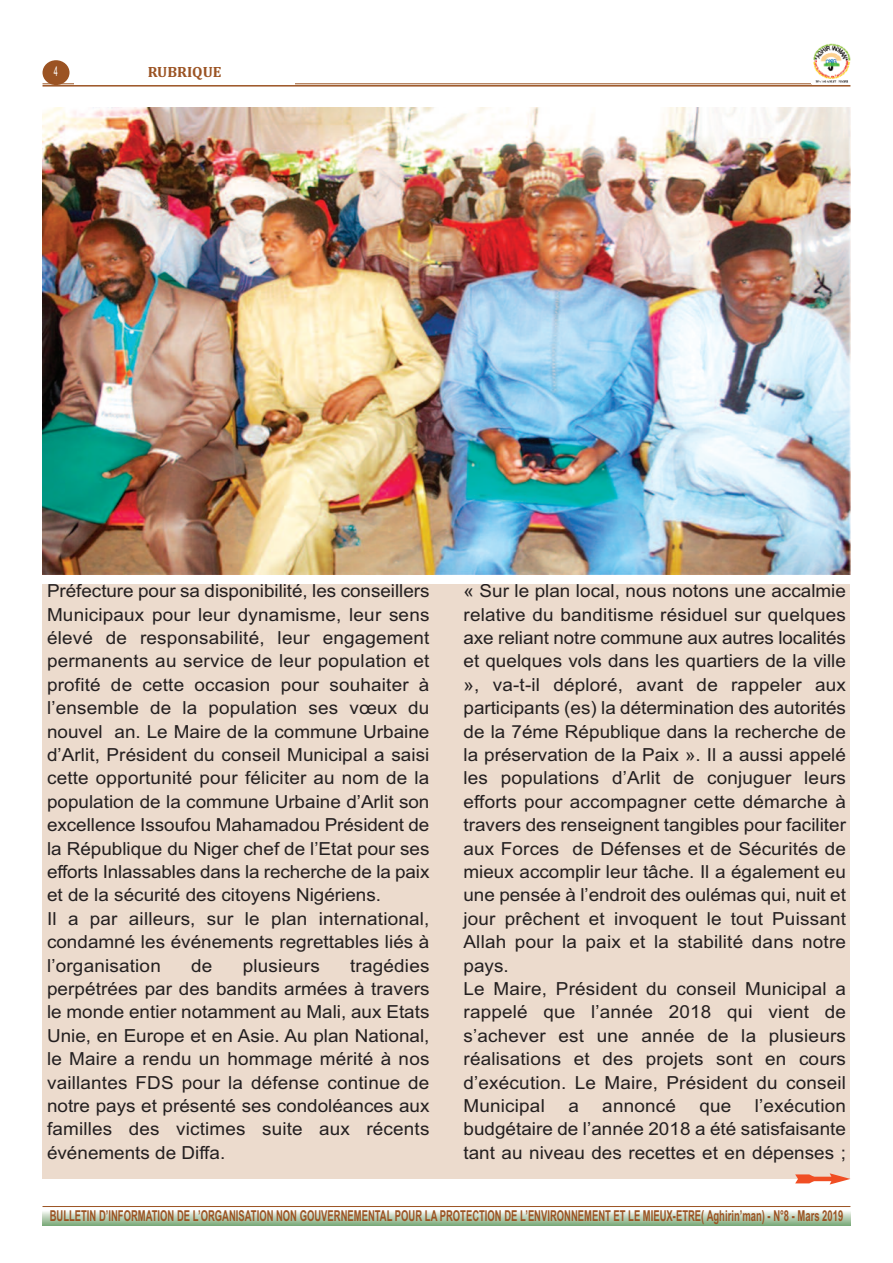
<style>
.page{position:relative;width:893px;height:1263px;background:#fff}
.page>*{position:absolute;margin:0;border:0;box-sizing:border-box;transform-origin:0 0}
.t1{font:18px/23.4px "Arial";letter-spacing:.005em;color:#231f20;scale:1.05 1}
.t2{font:700 15px "Arial";color:#9b5323;scale:.63 1}
.t3{font:700 15px "Cambria";color:#9b5323}
.t4{font:13.5px "Arial";color:#fff;scale:.55 1}
</style>
<div class="page">
<hr style="left:43px;top:84px;width:807px;height:1px;background:#9b5323">
<hr style="left:43px;top:85px;width:807px;height:2px;background:#9b5323">
<div style="left:43px;top:60px;width:27px;height:25px;background:#9b5323;border-radius:50%"></div>
<div style="left:74px;top:60px;width:221px;height:25px;background:#fff"></div>
<hr style="left:43px;top:1206px;width:807px;height:1px;background:#9b5323">
<svg style="left:43px;top:1212px;width:807px;height:13px;background:#b4cdb2"></svg>
<div style="left:812px;top:42px;width:38px;height:43px;background:#fff"></div>
<img style="left:813px;top:43px;width:37px;height:40px">
<div style="left:43px;top:107px;width:807px;height:1072px;background:#ecdbcd"></div>
<img style="left:43px;top:107px;width:807px;height:468px">
<hr style="left:812px;top:1177px;width:22px;height:4px;background:#f04e23">
<svg style="left:795px;top:1174px;width:19px;height:9px"></svg>
<svg style="left:830px;top:1173px;width:20px;height:11px"></svg>
<p class="t4" style="left:54px;top:64px;width:9px">4</p>
<p class="t3" style="left:148px;top:63px;width:75px">RUBRIQUE</p>
<p class="t1" style="left:47px;top:579px;width:366px">Préfecture pour sa disponibilité, les conseillers Municipaux pour leur dynamisme, leur sens élevé de responsabilité, leur engagement permanents au service de leur population et profité de cette occasion pour souhaiter à l’ensemble de la population ses vœux du nouvel an. Le Maire de la commune Urbaine d’Arlit, Président du conseil Municipal a saisi cette opportunité pour féliciter au nom de la population de la commune Urbaine d’Arlit son excellence Issoufou Mahamadou Président de la République du Niger chef de l’Etat pour ses efforts Inlassables dans la recherche de la paix et de la sécurité des citoyens Nigériens.<br>Il a par ailleurs, sur le plan international, condamné les événements regrettables liés à l’organisation</p>
<p class="t1" style="left:47px;top:954px;width:366px;text-align:justify;text-indent:303px">tragédies perpétrées par des bandits armées à travers le monde entier notamment au Mali, aux Etats Unie, en Europe et en Asie. Au plan National, le Maire a rendu un hommage mérité à nos vaillantes FDS pour la défense continue de notre pays et présenté ses condoléances aux familles des victimes suite aux récents événements de Diffa.</p>
<p class="t1" style="left:191px;top:954px;width:22px">de</p>
<p class="t1" style="left:243px;top:954px;width:75px">plusieurs</p>
<p class="t1" style="left:463px;top:579px;width:366px">« Sur le plan local, nous notons une accalmie relative du banditisme résiduel sur quelques axe reliant notre commune aux autres localités et quelques vols dans les quartiers de la ville », va-t-il déploré, avant de rappeler aux participants (es) la détermination des autorités de la 7éme République dans la recherche de la préservation de la Paix ». Il a aussi appelé les populations d’Arlit de conjuguer leurs efforts pour accompagner cette démarche à travers des renseignent tangibles pour faciliter aux Forces de Défenses et de Sécurités de mieux accomplir leur tâche. Il a également eu une pensée à l’endroit des oulémas qui, nuit et jour prêchent et invoquent le tout Puissant Allah pour la paix et la stabilité dans notre pays.<br>Le Maire, Président du conseil Municipal a rappelé que l’année 2018 qui vient de s’achever est une année de la plusieurs réalisations et des projets sont en cours d’exécution. Le Maire, Président du conseil Municipal</p>
<p class="t1" style="left:463px;top:1094px;width:366px;text-align:justify;text-indent:291px">l’exécution budgétaire de l’année 2018 a été satisfaisante tant au niveau des recettes et en dépenses ;</p>
<p class="t1" style="left:568px;top:1094px;width:12px">a</p>
<p class="t1" style="left:602px;top:1094px;width:72px">annoncé</p>
<p class="t1" style="left:699px;top:1094px;width:32px">que</p>
<p class="t2" style="left:50px;top:1207px;width:1261px">BULLETIN D’INFORMATION DE L’ORGANISATION NON GOUVERNEMENTAL POUR LA PROTECTION DE L’ENVIRONNEMENT ET LE MIEUX-ETRE( Aghirin’man) - N°8 - Mars 2019</p>
</div>
